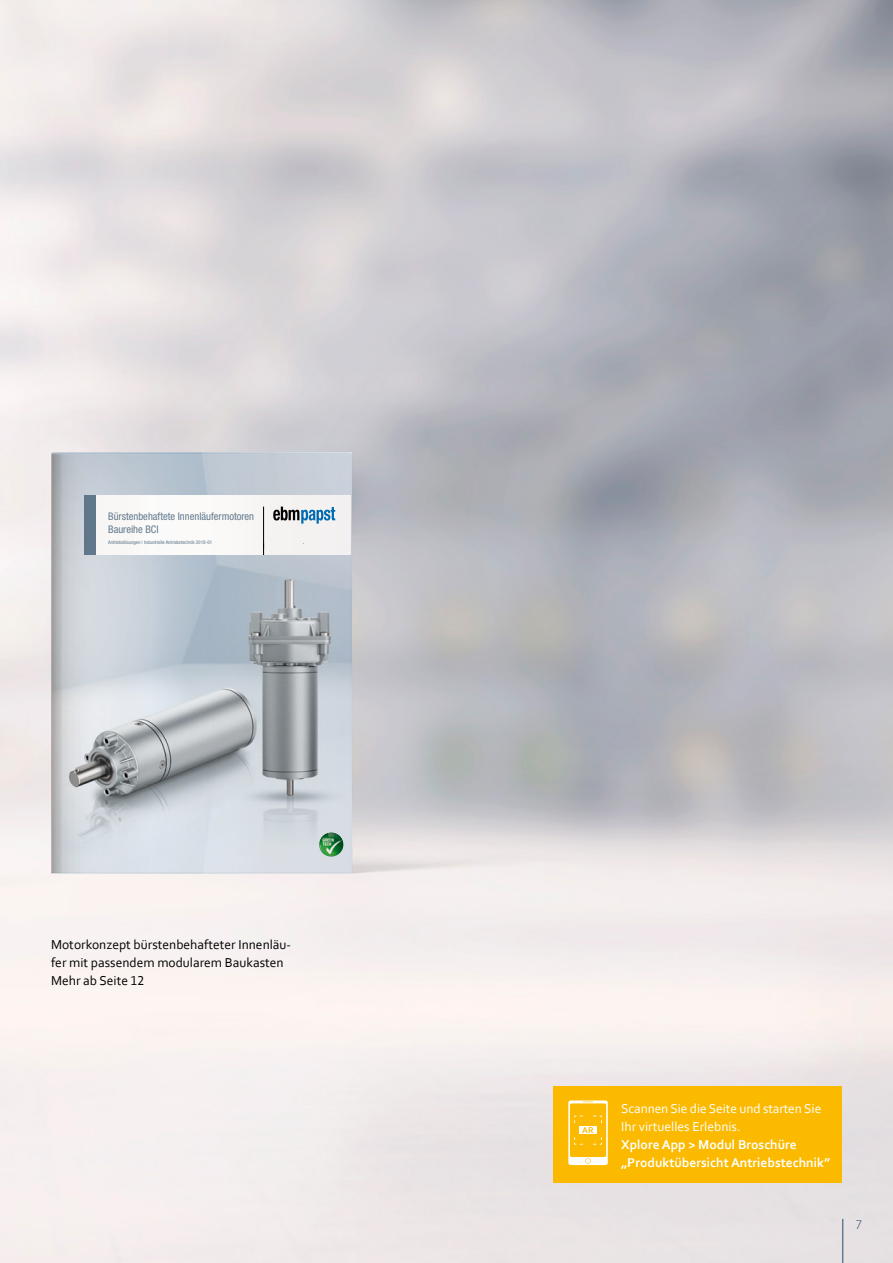
<style>
.page{position:relative;width:893px;height:1263px;background:#fff}
.page>*{position:absolute;margin:0;border:0;box-sizing:border-box;transform-origin:0 0}
.t1{font:13.5px/18px "Corbel";color:#000}
.t2{font:700 13.5px/18px "Corbel";color:#fff}
.t3{font:13.5px/18px "Corbel";letter-spacing:-.01em;color:#fff}
.t4{font:13.5px "Corbel";color:#647d91}
.t5{font:condensed 10.5px/13px "Helvetica Neue LT Std";color:#647d91}
.t6{font:700 9px "Corbel";color:#fbba00}
.t7{font:condensed 4.95px "Helvetica Neue LT Std";color:#647d91}
</style>
<div class="page">
<div style="left:553px;top:1086px;width:289px;height:97px;background:#fbba00"></div>
<svg style="left:568px;top:1100px;width:40px;height:65px"></svg>
<div style="left:0;top:867px;width:107px;height:37px;background:#faf3f0"></div>
<div style="left:49px;top:453px;width:305px;height:422px;background:#e3e0dd;opacity:.75"></div>
<hr style="left:842px;top:1219px;width:1px;height:44px;background:#647d91">
<p class="t5" style="left:108px;top:510px;width:148px">Bürstenbehaftete Innenläufermotoren<br>Baureihe BCI</p>
<p class="t7" style="left:108px;top:540px;width:105px">Antriebslösungen | Industrielle Antriebstechnik 2018-01</p>
<p class="t1" style="left:51px;top:935px;width:242px">Motorkonzept bürstenbehafteter Innenläu&shy;fer mit passendem modularem Baukasten<br>Mehr ab Seite 12</p>
<p class="t6" style="left:582px;top:1125px;width:13px">AR</p>
<p class="t3" style="left:621px;top:1099px;width:202px">Scannen Sie die Seite und starten Sie<br>Ihr virtuelles Erlebnis.</p>
<p class="t2" style="left:621px;top:1135px;width:211px">Xplore App &gt; Modul Broschüre „Produktübersicht Antriebstechnik”</p>
<p class="t4" style="left:855px;top:1216px;width:8px">7</p>
</div>
